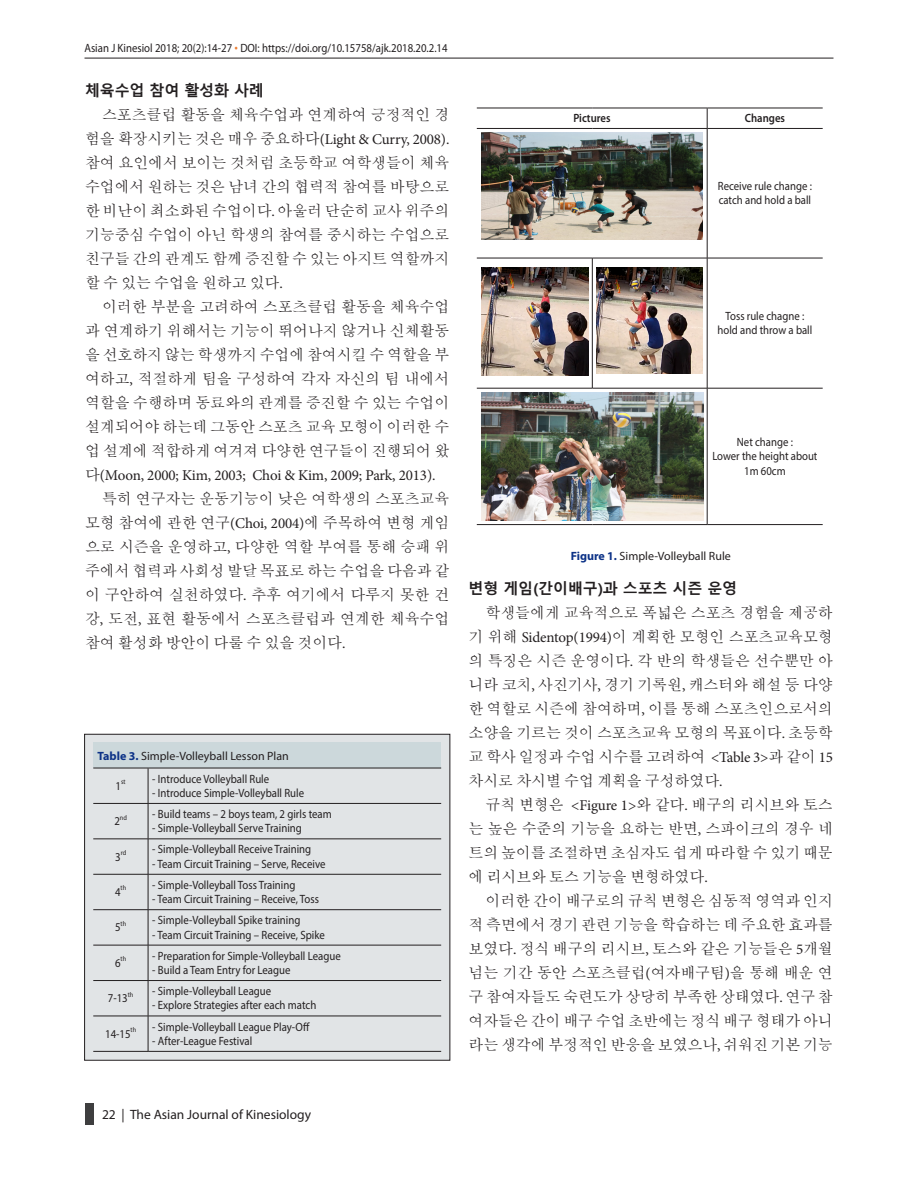
<style>
.page{position:relative;width:918px;height:1188px;background:#fff}
.page>*{position:absolute;margin:0;border:0;box-sizing:border-box;transform-origin:0 0}
.t1{font:15px/24px "Batang Che";letter-spacing:-.01em;color:#231f20;text-align:justify}
.t2{font:700 15px "Malgun Gothic";letter-spacing:-.01em;color:#231f20}
.t3{font:13.5px "Myriad Pro";color:#231f20}
.t4{font:12px "Myriad Pro";color:#231f20;scale:.9 1}
.t5{font:12px "Myriad Pro";color:#231f20}
.t6{font:600 12px "Myriad Pro";color:#231f20;scale:.9 1}
.t7{font:7.05px "Myriad Pro";color:#231f20;scale:.9 1}
.s1{font-weight:700;font-size:15px;color:#ed7d31}
.s2{font-family:"Minion Pro"}
.s3{font-weight:700;color:#0c3287}
</style>
<div class="page">
<div style="left:85px;top:1103px;width:9px;height:21px;background:#3e3e3f"></div>
<hr style="left:85px;top:58px;width:748px;height:1px;background:#231f20">
<div style="left:85px;top:734px;width:365px;height:326px;background:#e1e4e6"></div>
<div style="left:93px;top:743px;width:348px;height:25px;background:#ccd8db"></div>
<svg style="left:93px;top:769px;width:348px;height:282px"></svg>
<hr style="left:148px;top:768px;width:1px;height:35px;background:#231f20">
<hr style="left:93px;top:768px;width:55px;height:1px;background:#231f20">
<hr style="left:148px;top:768px;width:293px;height:1px;background:#231f20">
<hr style="left:148px;top:804px;width:1px;height:35px;background:#231f20">
<hr style="left:148px;top:839px;width:1px;height:35px;background:#231f20">
<hr style="left:148px;top:874px;width:1px;height:36px;background:#231f20">
<hr style="left:148px;top:910px;width:1px;height:35px;background:#231f20">
<hr style="left:148px;top:945px;width:1px;height:35px;background:#231f20">
<hr style="left:148px;top:981px;width:1px;height:35px;background:#231f20">
<hr style="left:93px;top:803px;width:55px;height:1px;background:#231f20">
<hr style="left:148px;top:803px;width:293px;height:1px;background:#231f20">
<hr style="left:93px;top:839px;width:55px;height:1px;background:#231f20">
<hr style="left:148px;top:839px;width:293px;height:1px;background:#231f20">
<hr style="left:93px;top:874px;width:55px;height:1px;background:#231f20">
<hr style="left:148px;top:874px;width:293px;height:1px;background:#231f20">
<hr style="left:93px;top:909px;width:55px;height:1px;background:#231f20">
<hr style="left:148px;top:909px;width:293px;height:1px;background:#231f20">
<hr style="left:93px;top:945px;width:55px;height:1px;background:#231f20">
<hr style="left:148px;top:945px;width:293px;height:1px;background:#231f20">
<hr style="left:93px;top:980px;width:55px;height:1px;background:#231f20">
<hr style="left:148px;top:980px;width:293px;height:1px;background:#231f20">
<hr style="left:93px;top:1016px;width:55px;height:1px;background:#231f20">
<hr style="left:148px;top:1016px;width:293px;height:1px;background:#231f20">
<hr style="left:93px;top:1051px;width:55px;height:1px;background:#231f20">
<hr style="left:148px;top:1051px;width:293px;height:1px;background:#231f20">
<hr style="left:148px;top:1016px;width:1px;height:35px;background:#231f20">
<div style="left:84px;top:734px;width:366px;height:326px;border:1px solid #231f20"></div>
<svg style="left:477px;top:107px;width:346px;height:417px"></svg>
<svg style="left:707px;top:109px;width:1px;height:19px"></svg>
<hr style="left:707px;top:129px;width:1px;height:129px;background:#231f20">
<hr style="left:477px;top:108px;width:115px;height:1px;background:#231f20">
<hr style="left:592px;top:108px;width:115px;height:1px;background:#231f20">
<hr style="left:707px;top:108px;width:116px;height:1px;background:#231f20">
<hr style="left:477px;top:128px;width:115px;height:1px;background:#231f20">
<hr style="left:592px;top:128px;width:115px;height:1px;background:#231f20">
<hr style="left:707px;top:128px;width:116px;height:1px;background:#231f20">
<hr style="left:592px;top:258px;width:1px;height:130px;background:#231f20">
<hr style="left:707px;top:258px;width:1px;height:130px;background:#231f20">
<hr style="left:477px;top:258px;width:115px;height:1px;background:#231f20">
<hr style="left:592px;top:258px;width:115px;height:1px;background:#231f20">
<hr style="left:707px;top:258px;width:116px;height:1px;background:#231f20">
<hr style="left:477px;top:388px;width:115px;height:1px;background:#231f20">
<hr style="left:592px;top:388px;width:115px;height:1px;background:#231f20">
<hr style="left:707px;top:388px;width:116px;height:1px;background:#231f20">
<hr style="left:477px;top:524px;width:115px;height:1px;background:#231f20">
<hr style="left:592px;top:524px;width:115px;height:1px;background:#231f20">
<hr style="left:707px;top:524px;width:116px;height:1px;background:#231f20">
<hr style="left:707px;top:388px;width:1px;height:136px;background:#231f20">
<img style="left:481px;top:133px;width:222px;height:106px">
<img style="left:481px;top:268px;width:107px;height:107px">
<img style="left:597px;top:268px;width:106px;height:106px">
<img style="left:481px;top:392px;width:223px;height:128px">
<p class="t4" style="left:85px;top:40px;width:405px">Asian J Kinesiol 2018; 20(2):14-27 <span class="s1">·</span> DOI: https://doi.org/10.15758/ajk.2018.20.2.14</p>
<p class="t2" style="left:85px;top:82px;width:180px">체육수업 참여 활성화 사례</p>
<p class="t1" style="left:85px;top:103px;width:366px;text-indent:17px">스포츠클럽 활동을 체육수업과 연계하여 긍정적인 경 험을 확장시키는 것은 매우 중요하다<span class="s2">(Light &amp; Curry, 2008). </span>참여 요인에서 보이는 것처럼 초등학교 여학생들이 체육 수업에서 원하는 것은 남녀 간의 협력적 참여를 바탕으로 한 비난이 최소화된 수업이다<span class="s2">.</span> 아울러 단순히 교사 위주의 기능중심 수업이 아닌 학생의 참여를 중시하는 수업으로 친구들 간의 관계도 함께 증진할 수 있는 아지트 역할까지 할 수 있는 수업을 원하고 있다<span class="s2">.</span></p>
<p class="t1" style="left:85px;top:295px;width:366px;text-indent:17px">이러한 부분을 고려하여 스포츠클럽 활동을 체육수업 과 연계하기 위해서는 기능이 뛰어나지 않거나 신체활동 을 선호하지 않는 학생까지 수업에 참여시킬 수 역할을 부 여하고<span class="s2">,</span> 적절하게 팀을 구성하여 각자 자신의 팀 내에서 역할을 수행하며 동료와의 관계를 증진할 수 있는 수업이 설계되어야 하는데 그동안 스포츠 교육 모형이 이러한 수 업 설계에 적합하게 여겨져 다양한 연구들이 진행되어 왔 다<span class="s2">(Moon, 2000; Kim, 2003; Choi &amp; Kim, 2009; Park, 2013).</span></p>
<p class="t1" style="left:85px;top:487px;width:366px;text-indent:17px">특히 연구자는 운동기능이 낮은 여학생의 스포츠교육 모형 참여에 관한 연구<span class="s2">(Choi, 2004)</span>에 주목하여 변형 게임 으로 시즌을 운영하고<span class="s2">,</span> 다양한 역할 부여를 통해 승패 위 주에서 협력과 사회성 발달 목표로 하는 수업을 다음과 같 이 구안하여 실천하였다<span class="s2">.</span> 추후 여기에서 다루지 못한 건 강<span class="s2">,</span> 도전<span class="s2">,</span> 표현 활동에서 스포츠클럽과 연계한 체육수업 참여 활성화 방안이 다룰 수 있을 것이다<span class="s2">.</span></p>
<p class="t5" style="left:98px;top:748px;width:193px"><span class="s3">Table 3.</span> Simple-Volleyball Lesson Plan</p>
<p class="t4" style="left:116px;top:778px;width:8px">1</p>
<p class="t7" style="left:121px;top:777px;width:7px">st</p>
<p class="t4" style="left:152px;top:771px;width:131px">- Introduce Volleyball Rule</p>
<p class="t4" style="left:152px;top:786px;width:170px">- Introduce Simple-Volleyball Rule</p>
<p class="t7" style="left:120px;top:813px;width:9px">nd</p>
<p class="t4" style="left:152px;top:807px;width:201px">- Build teams – 2 boys team, 2 girls team</p>
<p class="t4" style="left:152px;top:821px;width:168px">- Simple-Volleyball Serve Training</p>
<p class="t4" style="left:114px;top:814px;width:8px">2</p>
<p class="t7" style="left:121px;top:848px;width:8px">rd</p>
<p class="t4" style="left:152px;top:842px;width:178px">- Simple-Volleyball Receive Training</p>
<p class="t4" style="left:152px;top:856px;width:194px">- Team Circuit Training – Serve, Receive</p>
<p class="t4" style="left:115px;top:849px;width:8px">3</p>
<p class="t7" style="left:121px;top:884px;width:8px">th</p>
<p class="t4" style="left:152px;top:877px;width:161px">- Simple-Volleyball Toss Training</p>
<p class="t4" style="left:152px;top:892px;width:187px">- Team Circuit Training – Receive, Toss</p>
<p class="t4" style="left:115px;top:885px;width:8px">4</p>
<p class="t7" style="left:121px;top:919px;width:8px">th</p>
<p class="t4" style="left:152px;top:913px;width:166px">- Simple-Volleyball Spike training</p>
<p class="t4" style="left:152px;top:927px;width:193px">- Team Circuit Training – Receive, Spike</p>
<p class="t4" style="left:115px;top:920px;width:8px">5</p>
<p class="t7" style="left:121px;top:954px;width:8px">th</p>
<p class="t4" style="left:152px;top:948px;width:211px">- Preparation for Simple-Volleyball League</p>
<p class="t4" style="left:152px;top:963px;width:155px">- Build a Team Entry for League</p>
<p class="t4" style="left:108px;top:991px;width:24px">7-13</p>
<p class="t4" style="left:115px;top:955px;width:8px">6</p>
<p class="t7" style="left:128px;top:990px;width:8px">th</p>
<p class="t4" style="left:152px;top:984px;width:134px">- Simple-Volleyball League</p>
<p class="t4" style="left:152px;top:998px;width:184px">- Explore Strategies after each match</p>
<p class="t4" style="left:105px;top:1026px;width:30px">14-15</p>
<p class="t7" style="left:131px;top:1025px;width:8px">th</p>
<p class="t4" style="left:152px;top:1019px;width:176px">- Simple-Volleyball League Play-Off</p>
<p class="t4" style="left:152px;top:1033px;width:113px">- After-League Festival</p>
<p class="t6" style="left:573px;top:111px;width:43px">Pictures</p>
<p class="t6" style="left:745px;top:111px;width:46px">Changes</p>
<p class="t4" style="left:718px;top:179px;width:106px">Receive rule change :</p>
<p class="t4" style="left:719px;top:193px;width:104px">catch and hold a ball</p>
<p class="t4" style="left:726px;top:309px;width:89px">Toss rule chagne :</p>
<p class="t4" style="left:717px;top:323px;width:107px">hold and throw a ball</p>
<p class="t4" style="left:737px;top:435px;width:64px">Net change :</p>
<p class="t4" style="left:712px;top:449px;width:118px">Lower the height about</p>
<p class="t4" style="left:744px;top:463px;width:48px">1m 60cm</p>
<p class="t5" style="left:571px;top:548px;width:162px"><span class="s3">Figure 1.</span> Simple-Volleyball Rule</p>
<p class="t2" style="left:469px;top:580px;width:270px">변형 게임(간이배구)과 스포츠 시즌 운영</p>
<p class="t1" style="left:469px;top:601px;width:366px;text-indent:17px">학생들에게 교육적으로 폭넓은 스포츠 경험을 제공하 기 위해 <span class="s2">Sidentop(1994)</span>이 계획한 모형인 스포츠교육모형 의 특징은 시즌 운영이다<span class="s2">.</span> 각 반의 학생들은 선수뿐만 아 니라 코치<span class="s2">,</span> 사진기사<span class="s2">,</span> 경기 기록원<span class="s2">,</span> 캐스터와 해설 등 다양 한 역할로 시즌에 참여하며<span class="s2">,</span> 이를 통해 스포츠인으로서의 소양을 기르는 것이 스포츠교육 모형의 목표이다<span class="s2">.</span> 초등학 교 학사 일정과 수업 시수를 고려하여 <span class="s2">&lt;Table 3&gt;</span>과 같이 <span class="s2">15 </span>차시로 차시별 수업 계획을 구성하였다<span class="s2">.</span></p>
<p class="t1" style="left:469px;top:793px;width:366px;text-indent:17px">규칙 변형은 <span class="s2">&lt;Figure 1&gt;</span>와 같다<span class="s2">.</span> 배구의 리시브와 토스 는 높은 수준의 기능을 요하는 반면<span class="s2">,</span> 스파이크의 경우 네 트의 높이를 조절하면 초심자도 쉽게 따라할 수 있기 때문 에 리시브와 토스 기능을 변형하였다<span class="s2">.</span></p>
<p class="t1" style="left:469px;top:889px;width:366px;text-indent:17px">이러한 간이 배구로의 규칙 변형은 심동적 영역과 인지 적 측면에서 경기 관련 기능을 학습하는 데 주요한 효과를 보였다<span class="s2">.</span> 정식 배구의 리시브<span class="s2">,</span> 토스와 같은 기능들은 <span class="s2">5</span>개월 넘는 기간 동안 스포츠클럽<span class="s2">(</span>여자배구팀<span class="s2">)</span>을 통해 배운 연 구 참여자들도 숙련도가 상당히 부족한 상태였다<span class="s2">.</span> 연구 참 여자들은 간이 배구 수업 초반에는 정식 배구 형태가 아니 라는 생각에 부정적인 반응을 보였으나<span class="s2">,</span> 쉬워진 기본 기능</p>
<p class="t3" style="left:102px;top:1106px;width:211px">22 | The Asian Journal of Kinesiology</p>
</div>
